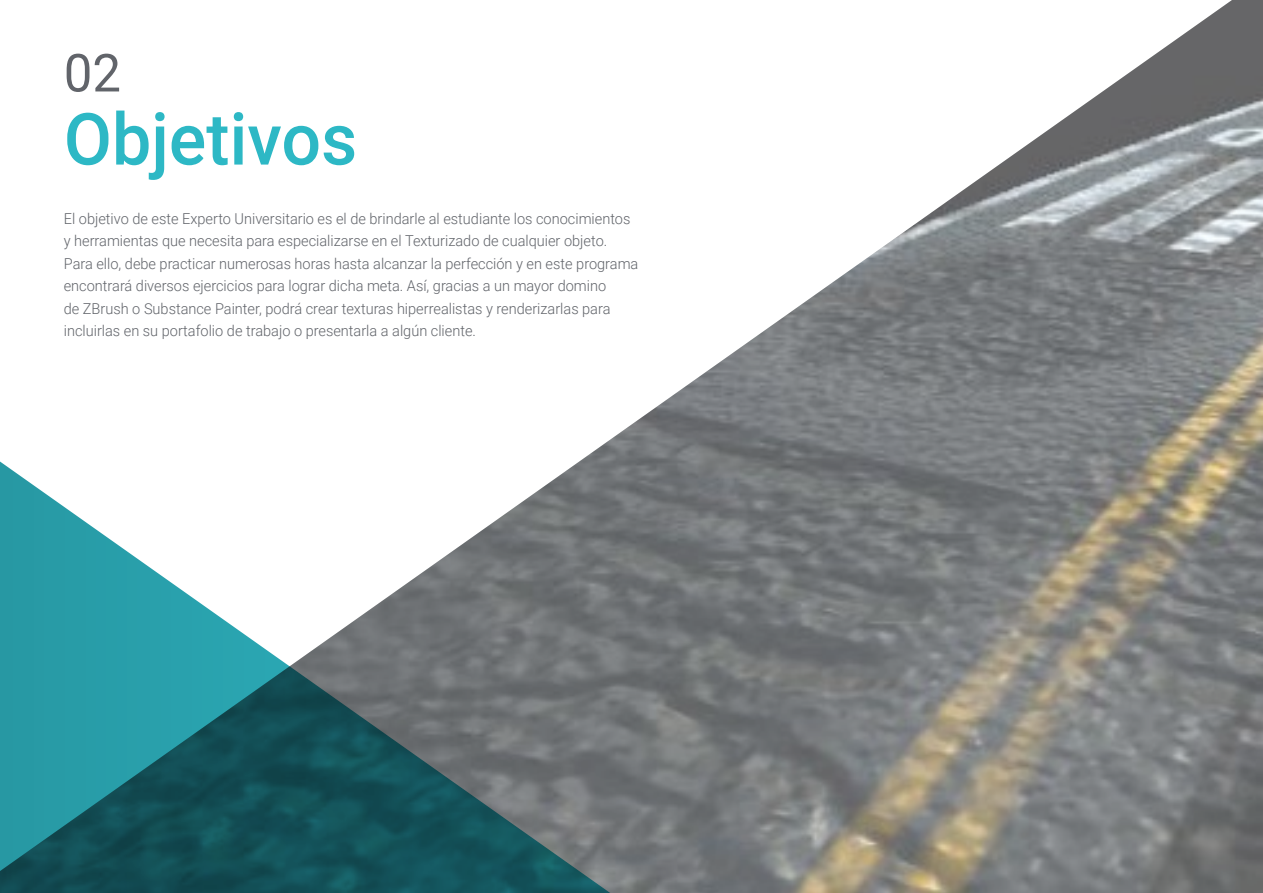
<style>
.page{position:relative;width:1263px;height:893px;background:#fff}
.page>*{position:absolute;margin:0;border:0;box-sizing:border-box;transform-origin:0 0}
.t1{font:500 72px "Roboto";color:#2db8c5}
.t2{font:52.5px "Roboto";color:#61646a}
.t3{font:300 15px/22.5px "Roboto";color:#61646a}
</style>
<div class="page">
<img style="left:601px;top:0;width:662px;height:893px">
<svg style="left:0;top:446px;width:640px;height:447px"></svg>
<h2 class="t2" style="left:64px;top:36px;width:59px">02</h2>
<h1 class="t1" style="left:64px;top:89px;width:295px">Objetivos</h1>
<p class="t3" style="left:64px;top:207px;width:576px">El objetivo de este Experto Universitario es el de brindarle al estudiante los conocimientos y herramientas que necesita para especializarse en el Texturizado de cualquier objeto.<br>Para ello, debe practicar numerosas horas hasta alcanzar la perfección y en este programa encontrará diversos ejercicios para lograr dicha meta. Así, gracias a un mayor domino<br>de ZBrush o Substance Painter, podrá crear texturas hiperrealistas y renderizarlas para incluirlas en su portafolio de trabajo o presentarla a algún cliente.</p>
</div>
